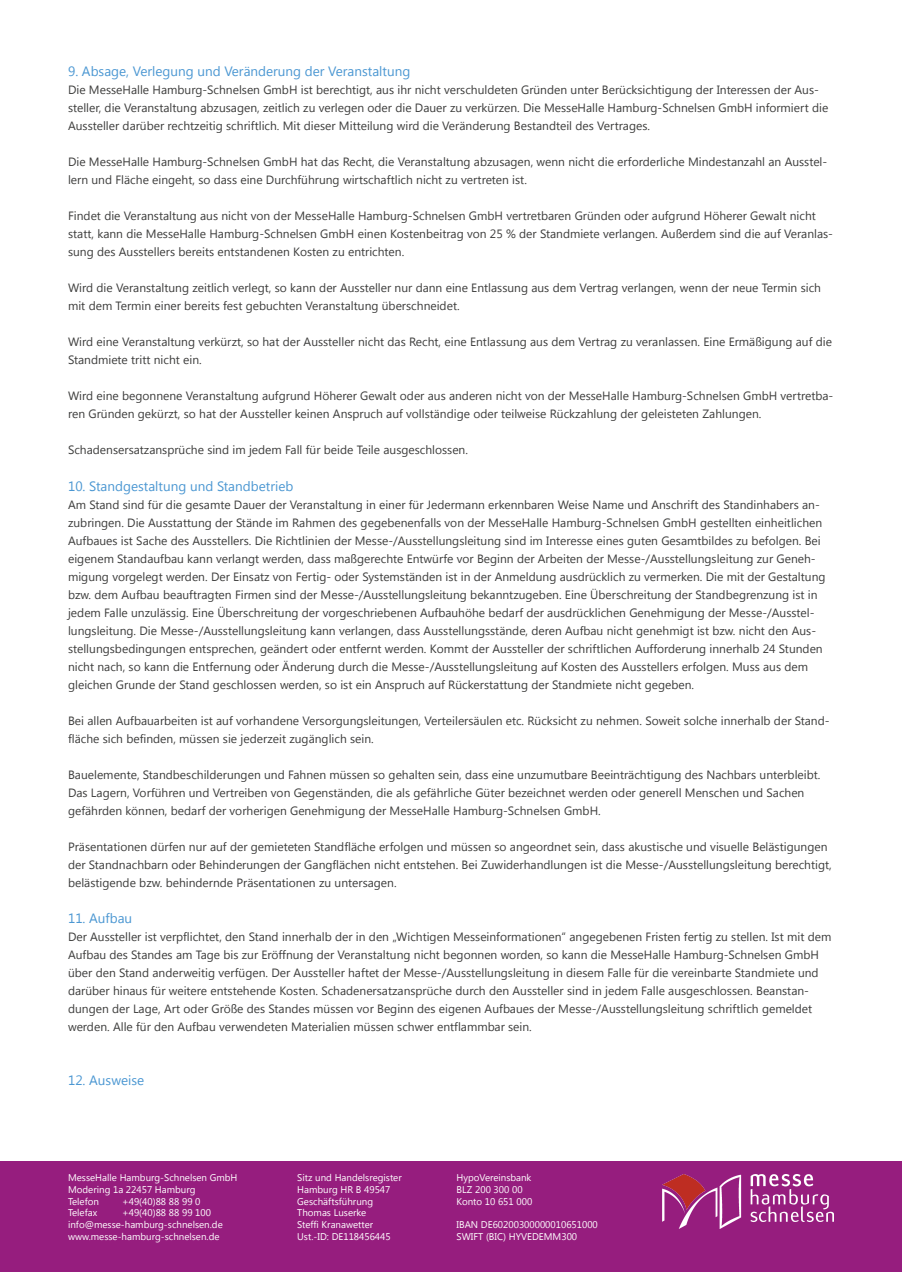
<style>
.page{position:relative;width:902px;height:1272px;background:#fff}
.page>*{position:absolute;margin:0;border:0;box-sizing:border-box;transform-origin:0 0}
.t1{font:13.5px "Khmer UI";color:#4b97d2}
.t2{font:12px/18px "Khmer UI";color:#3d3d3c}
.t3{font:9.75px/11.7px "Khmer UI";color:#fff}
</style>
<div class="page">
<div style="left:0;top:1161px;width:901px;height:110px;background:#961d7e"></div>
<img style="left:662px;top:1174px;width:171px;height:54px">
<p class="t1" style="left:68px;top:64px;width:344px">9. Absage, Verlegung und Veränderung der Veranstaltung</p>
<p class="t2" style="left:68px;top:81px;width:761px">Die MesseHalle Hamburg-Schnelsen GmbH ist berechtigt, aus ihr nicht verschuldeten Gründen unter Berücksichtigung der Interessen der Aus&shy;steller, die Veranstaltung abzusagen, zeitlich zu verlegen oder die Dauer zu verkürzen. Die MesseHalle Hamburg-Schnelsen GmbH informiert die<br>Aussteller darüber rechtzeitig schriftlich. Mit dieser Mitteilung wird die Veränderung Bestandteil des Vertrages.</p>
<p class="t2" style="left:68px;top:153px;width:760px">Die MesseHalle Hamburg-Schnelsen GmbH hat das Recht, die Veranstaltung abzusagen, wenn nicht die erforderliche Mindestanzahl an Ausstel&shy;lern und Fläche eingeht, so dass eine Durchführung wirtschaftlich nicht zu vertreten ist.</p>
<p class="t2" style="left:68px;top:207px;width:766px">Findet die Veranstaltung aus nicht von der MesseHalle Hamburg-Schnelsen GmbH vertretbaren Gründen oder aufgrund Höherer Gewalt nicht statt, kann die MesseHalle Hamburg-Schnelsen GmbH einen Kostenbeitrag von 25 % der Standmiete verlangen. Außerdem sind die auf Veranlas&shy;sung des Ausstellers bereits entstandenen Kosten zu entrichten.</p>
<p class="t2" style="left:68px;top:279px;width:754px">Wird die Veranstaltung zeitlich verlegt, so kann der Aussteller nur dann eine Entlassung aus dem Vertrag verlangen, wenn der neue Termin sich mit dem Termin einer bereits fest gebuchten Veranstaltung überschneidet.</p>
<p class="t2" style="left:68px;top:333px;width:765px">Wird eine Veranstaltung verkürzt, so hat der Aussteller nicht das Recht, eine Entlassung aus dem Vertrag zu veranlassen. Eine Ermäßigung auf die<br>Standmiete tritt nicht ein.</p>
<p class="t2" style="left:68px;top:387px;width:766px">Wird eine begonnene Veranstaltung aufgrund Höherer Gewalt oder aus anderen nicht von der MesseHalle Hamburg-Schnelsen GmbH vertretba&shy;ren Gründen gekürzt, so hat der Aussteller keinen Anspruch auf vollständige oder teilweise Rückzahlung der geleisteten Zahlungen.</p>
<p class="t2" style="left:68px;top:441px;width:401px">Schadensersatzansprüche sind im jedem Fall für beide Teile ausgeschlossen.</p>
<p class="t1" style="left:68px;top:478px;width:227px">10. Standgestaltung und Standbetrieb</p>
<p class="t2" style="left:68px;top:495px;width:759px">Am Stand sind für die gesamte Dauer der Veranstaltung in einer für Jedermann erkennbaren Weise Name und Anschrift des Standinhabers an&shy;zubringen. Die Ausstattung der Stände im Rahmen des gegebenenfalls von der MesseHalle Hamburg-Schnelsen GmbH gestellten einheitlichen Aufbaues ist Sache des Ausstellers. Die Richtlinien der Messe-/Ausstellungsleitung sind im Interesse eines guten Gesamtbildes zu befolgen. Bei eigenem Standaufbau kann verlangt werden, dass maßgerechte Entwürfe vor Beginn der Arbeiten der Messe-/Ausstellungsleitung zur Geneh&shy;migung vorgelegt werden. Der Einsatz von Fertig- oder Systemständen ist in der Anmeldung ausdrücklich zu vermerken. Die mit der Gestaltung bzw. dem Aufbau beauftragten Firmen sind der Messe-/Ausstellungsleitung bekanntzugeben. Eine Überschreitung der Standbegrenzung ist in jedem Falle unzulässig. Eine Überschreitung der vorgeschriebenen Aufbauhöhe bedarf der ausdrücklichen Genehmigung der Messe-/Ausstel&shy;lungsleitung. Die Messe-/Ausstellungsleitung kann verlangen, dass Ausstellungsstände, deren Aufbau nicht genehmigt ist bzw. nicht den Aus&shy;stellungsbedingungen entsprechen, geändert oder entfernt werden. Kommt der Aussteller der schriftlichen Aufforderung innerhalb 24 Stunden nicht nach, so kann die Entfernung oder Änderung durch die Messe-/Ausstellungsleitung auf Kosten des Ausstellers erfolgen. Muss aus dem gleichen Grunde der Stand geschlossen werden, so ist ein Anspruch auf Rückerstattung der Standmiete nicht gegeben.</p>
<p class="t2" style="left:68px;top:711px;width:763px">Bei allen Aufbauarbeiten ist auf vorhandene Versorgungsleitungen, Verteilersäulen etc. Rücksicht zu nehmen. Soweit solche innerhalb der Stand&shy;fläche sich befinden, müssen sie jederzeit zugänglich sein.</p>
<p class="t2" style="left:68px;top:765px;width:753px">Bauelemente, Standbeschilderungen und Fahnen müssen so gehalten sein, dass eine unzumutbare Beeinträchtigung des Nachbars unterbleibt.<br>Das Lagern, Vorführen und Vertreiben von Gegenständen, die als gefährliche Güter bezeichnet werden oder generell Menschen und Sachen gefährden können, bedarf der vorherigen Genehmigung der MesseHalle Hamburg-Schnelsen GmbH.</p>
<p class="t2" style="left:68px;top:837px;width:765px">Präsentationen dürfen nur auf der gemieteten Standfläche erfolgen und müssen so angeordnet sein, dass akustische und visuelle Belästigungen der Standnachbarn oder Behinderungen der Gangflächen nicht entstehen. Bei Zuwiderhandlungen ist die Messe-/Ausstellungsleitung berechtigt, belästigende bzw. behindernde Präsentationen zu untersagen.</p>
<p class="t1" style="left:68px;top:910px;width:66px">11. Aufbau</p>
<p class="t2" style="left:68px;top:927px;width:764px">Der Aussteller ist verpflichtet, den Stand innerhalb der in den „Wichtigen Messeinformationen“ angegebenen Fristen fertig zu stellen. Ist mit dem Aufbau des Standes am Tage bis zur Eröffnung der Veranstaltung nicht begonnen worden, so kann die MesseHalle Hamburg-Schnelsen GmbH über den Stand anderweitig verfügen. Der Aussteller haftet der Messe-/Ausstellungsleitung in diesem Falle für die vereinbarte Standmiete und darüber hinaus für weitere entstehende Kosten. Schadenersatzansprüche durch den Aussteller sind in jedem Falle ausgeschlossen. Beanstan&shy;dungen der Lage, Art oder Größe des Standes müssen vor Beginn des eigenen Aufbaues der Messe-/Ausstellungsleitung schriftlich gemeldet werden. Alle für den Aufbau verwendeten Materialien müssen schwer entflammbar sein.</p>
<p class="t1" style="left:68px;top:1072px;width:78px">12. Ausweise</p>
<p class="t3" style="left:68px;top:1171px;width:171px">MesseHalle Hamburg-Schnelsen GmbH<br>Modering 1a 22457 Hamburg<br>Telefon</p>
<p class="t3" style="left:122px;top:1195px;width:80px">+49(40)88 88 99 0</p>
<p class="t3" style="left:68px;top:1207px;width:31px">Telefax</p>
<p class="t3" style="left:68px;top:1207px;width:156px;text-indent:54px">+49(40)88 88 99 100 info@messe-hamburg-schnelsen.de www.messe-hamburg-schnelsen.de</p>
<p class="t3" style="left:297px;top:1171px;width:106px">Sitz und Handelsregister<br>Hamburg HR B 49547<br>Geschäftsführung<br>Thomas Luserke<br>Steffi Kranawetter<br>Ust.-ID: DE118456445</p>
<p class="t3" style="left:456px;top:1171px;width:77px">HypoVereinsbank<br>BLZ 200 300 00<br>Konto 10 651 000</p>
<p class="t3" style="left:456px;top:1218px;width:143px">IBAN DE60200300000010651000<br>SWIFT (BIC) HYVEDEMM300</p>
</div>
